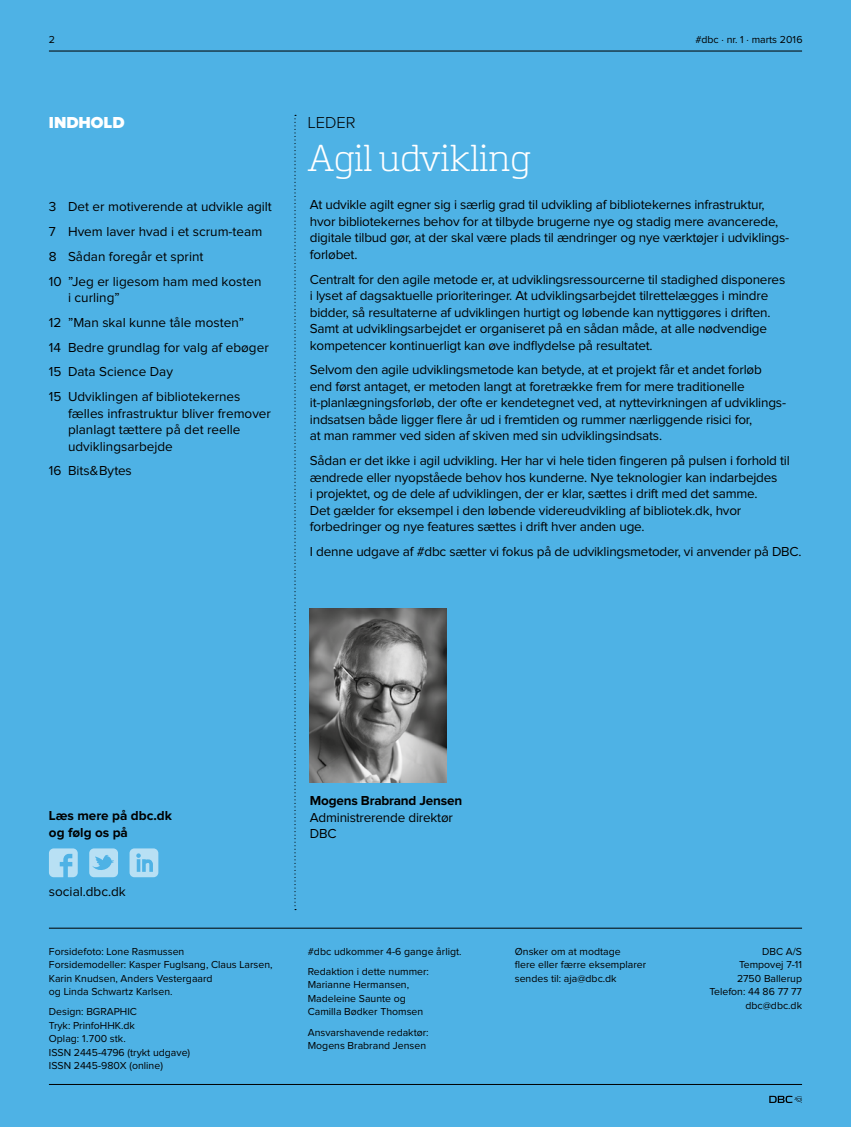
<style>
.page{position:relative;width:851px;height:1127px;background:#fff}
.page>*{position:absolute;margin:0;border:0;box-sizing:border-box;transform-origin:0 0}
.t1{font:300 39px "Metro Serif";color:#fff}
.Indholdsoverskrift{font:900 16.5px "Proxima Nova";color:#fff}
.t2{font:300 16.5px "Proxima Nova";color:#000}
.brødtekst{font:13.5px/16.5px "Proxima Nova";letter-spacing:-.015em;color:#000}
.Indholdstekst{font:13.5px/16.5px "Proxima Nova";color:#000}
.t3{font:700 13.5px/16.5px "Proxima Nova";color:#000}
.t4{font:10.5px/13.5px "Proxima Nova";color:#000}
.s1{font-weight:700}
</style>
<div class="page">
<div style="left:0;top:0;width:850px;height:1127px;background:#4eb2e5"></div>
<hr style="left:49px;top:51px;width:752px;height:1px;background:#000">
<hr style="left:49px;top:1084px;width:752px;height:1px;background:#000">
<svg style="left:769px;top:1096px;width:32px;height:7px"></svg>
<svg style="left:294px;top:115px;width:2px;height:795px"></svg>
<hr style="left:49px;top:928px;width:752px;height:1px;background:#000">
<img style="left:310px;top:608px;width:136px;height:174px">
<svg style="left:89px;top:848px;width:29px;height:29px"></svg>
<svg style="left:49px;top:848px;width:29px;height:29px"></svg>
<svg style="left:129px;top:848px;width:29px;height:29px"></svg>
<p class="t4" style="left:49px;top:33px;width:8px">2</p>
<p class="t4" style="left:695px;top:33px;width:109px">#dbc · nr. 1 · marts 2016</p>
<p class="Indholdsoverskrift" style="left:49px;top:115px;width:77px">INDHOLD</p>
<p class="Indholdstekst" style="left:49px;top:199px;width:224px">3 Det er motiverende at udvikle agilt</p>
<p class="Indholdstekst" style="left:49px;top:224px;width:215px">7 Hvem laver hvad i et scrum-team</p>
<p class="Indholdstekst" style="left:49px;top:249px;width:156px">8 Sådan foregår et sprint</p>
<p class="Indholdstekst" style="left:68px;top:273px;width:195px;text-indent:-19px">10 ”Jeg er ligesom ham med kosten i curling”</p>
<p class="Indholdstekst" style="left:49px;top:315px;width:196px">12 ”Man skal kunne tåle mosten”</p>
<p class="Indholdstekst" style="left:49px;top:339px;width:221px">14 Bedre grundlag for valg af ebøger</p>
<p class="Indholdstekst" style="left:49px;top:364px;width:125px">15 Data Science Day</p>
<p class="Indholdstekst" style="left:68px;top:389px;width:204px;text-indent:-19px">15 Udviklingen af bibliotekernes fælles infrastruktur bliver fremover planlagt tættere på det reelle udviklingsarbejde</p>
<p class="Indholdstekst" style="left:49px;top:463px;width:84px">16 Bits&amp;Bytes</p>
<p class="t2" style="left:308px;top:115px;width:49px">LEDER</p>
<p class="t1" style="left:308px;top:136px;width:224px">Agil udvikling</p>
<p class="brødtekst" style="left:310px;top:197px;width:480px">At udvikle agilt egner sig i særlig grad til udvikling af bibliotekernes infrastruktur, hvor bibliotekernes behov for at tilbyde brugerne nye og stadig mere avancerede, digitale tilbud gør, at der skal være plads til ændringer og nye værktøjer i udviklings&shy;forløbet.</p>
<p class="brødtekst" style="left:310px;top:271px;width:477px">Centralt for den agile metode er, at udviklingsressourcerne til stadighed disponeres i lyset af dagsaktuelle prioriteringer. At udviklingsarbejdet tilrettelægges i mindre bidder, så resultaterne af udviklingen hurtigt og løbende kan nyttiggøres i driften.<br>Samt at udviklingsarbejdet er organiseret på en sådan måde, at alle nødvendige kompetencer kontinuerligt kan øve indflydelse på resultatet.</p>
<p class="brødtekst" style="left:310px;top:362px;width:476px">Selvom den agile udviklingsmetode kan betyde, at et projekt får et andet forløb end først antaget, er metoden langt at foretrække frem for mere traditionelle it-planlægningsforløb, der ofte er kendetegnet ved, at nyttevirkningen af udviklings&shy;indsatsen både ligger flere år ud i fremtiden og rummer nærliggende risici for,<br>at man rammer ved siden af skiven med sin udviklingsindsats.</p>
<p class="brødtekst" style="left:310px;top:453px;width:481px">Sådan er det ikke i agil udvikling. Her har vi hele tiden fingeren på pulsen i forhold til ændrede eller nyopståede behov hos kunderne. Nye teknologier kan indarbejdes<br>i projektet, og de dele af udviklingen, der er klar, sættes i drift med det samme.<br>Det gælder for eksempel i den løbende videreudvikling af bibliotek.dk, hvor forbedringer og nye features sættes i drift hver anden uge.</p>
<p class="brødtekst" style="left:310px;top:544px;width:493px">I denne udgave af #dbc sætter vi fokus på de udviklingsmetoder, vi anvender på DBC.</p>
<p class="t3" style="left:49px;top:808px;width:125px">Læs mere på dbc.dk og følg os på</p>
<p class="brødtekst" style="left:49px;top:884px;width:78px">social.dbc.dk</p>
<p class="t4" style="left:49px;top:945px;width:137px">Forsidefoto: Lone Rasmussen</p>
<p class="t4" style="left:49px;top:958px;width:225px">Forsidemodeller: Kasper Fuglsang, Claus Larsen,<br>Karin Knudsen, Anders Vestergaard<br>og Linda Schwartz Karlsen.</p>
<p class="t4" style="left:49px;top:1005px;width:90px">Design: BGRAPHIC</p>
<p class="t4" style="left:49px;top:1019px;width:88px">Tryk: PrinfoHHK.dk</p>
<p class="t4" style="left:49px;top:1032px;width:78px">Oplag: 1.700 stk.</p>
<p class="t4" style="left:49px;top:1046px;width:143px">ISSN 2445-4796 (trykt udgave)</p>
<p class="t4" style="left:49px;top:1059px;width:115px">ISSN 2445-980X (online)</p>
<p class="brødtekst" style="left:310px;top:793px;width:154px"><span class="s1">Mogens Brabrand Jensen<br></span>Administrerende direktør<br>DBC</p>
<p class="t4" style="left:308px;top:945px;width:155px">#dbc udkommer 4-6 gange årligt.</p>
<p class="t4" style="left:308px;top:965px;width:123px">Redaktion i dette nummer:<br>Marianne Hermansen,<br>Madeleine Saunte og<br>Camilla Bødker Thomsen</p>
<p class="t4" style="left:308px;top:1026px;width:122px">Ansvarshavende redaktør:<br>Mogens Brabrand Jensen</p>
<p class="t4" style="left:514px;top:945px;width:133px">Ønsker om at modtage<br>flere eller færre eksemplarer sendes til: aja@dbc.dk</p>
<p class="t4" style="left:762px;top:945px;width:41px">DBC A/S</p>
<p class="t4" style="left:739px;top:958px;width:64px">Tempovej 7-11</p>
<p class="t4" style="left:737px;top:972px;width:66px">2750 Ballerup</p>
<p class="t4" style="left:709px;top:985px;width:94px">Telefon: 44 86 77 77</p>
<p class="t4" style="left:745px;top:999px;width:58px">dbc@dbc.dk</p>
</div>
